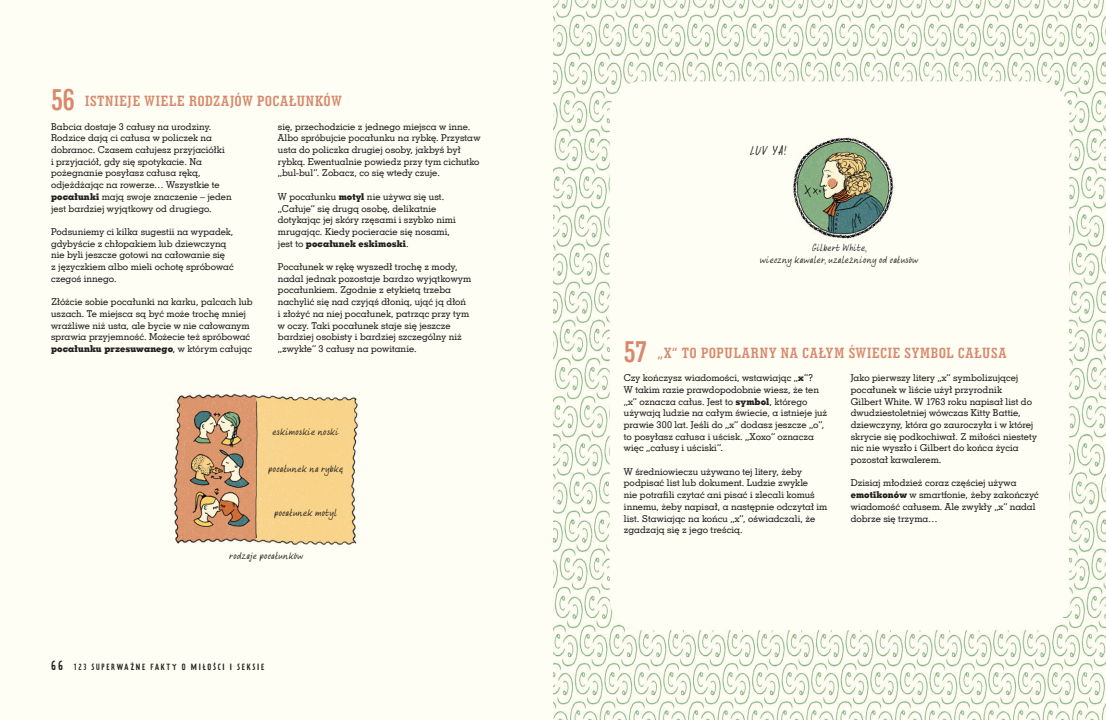
<style>
.page{position:relative;width:1106px;height:720px;background:#fffef4}
.page>*{position:absolute;margin:0;border:0;box-sizing:border-box;transform-origin:0 0}
.ROZDZ_3{font:15px "Geo Slab 703 Bd Cn EU";letter-spacing:.055em;color:#d8896c}
.PODPISY_RYS{font:12px "Abelia";color:#231f20}
.TXT_2_kol{font:9.5px/11.7px "Geo Slab 703 Md EU";letter-spacing:.005em;color:#231f20}
.PODPISY_RYS_pisanka{font:9px "Abelia";letter-spacing:.01em;color:#231f20}
.t1{font:8px "Prater Sans One Regular MOD";letter-spacing:.215em;color:#231f20}
.s1{font-size:31px}
.s2{font-family:"Geo Slab 703 X Bd EU"}
.s3{font-size:12px}
</style>
<div class="page">
<img style="left:553px;top:0;width:553px;height:720px">
<div style="left:609px;top:81px;width:460px;height:549px;background:#fffef4;border-radius:31px"></div>
<img style="left:173px;top:393px;width:185px;height:153px">
<img style="left:793px;top:137px;width:101px;height:102px">
<p class="ROZDZ_3" style="left:51px;top:92px;width:292px"><span class="s1">56</span> ISTNIEJE WIELE RODZAJÓW POCAŁUNKÓW</p>
<p class="TXT_2_kol" style="left:51px;top:120px;width:182px">Babcia dostaje 3 całusy na urodziny.<br>Rodzice dają ci całusa w policzek na dobranoc. Czasem całujesz przyjaciółki<br>i przyjaciół, gdy się spotykacie. Na pożegnanie posyłasz całusa ręką, odjeżdżając na rowerze… Wszystkie te <span class="s2">pocałunki</span> mają swoje znaczenie – jeden jest bardziej wyjątkowy od drugiego.</p>
<p class="TXT_2_kol" style="left:51px;top:226px;width:184px">Podsuniemy ci kilka sugestii na wypadek, gdybyście z chłopakiem lub dziewczyną nie byli jeszcze gotowi na całowanie się<br>z języczkiem albo mieli ochotę spróbować czegoś innego.</p>
<p class="TXT_2_kol" style="left:51px;top:296px;width:203px">Złóżcie sobie pocałunki na karku, palcach lub uszach. Te miejsca są być może trochę mniej wrażliwe niż usta, ale bycie w nie całowanym sprawia przyjemność. Możecie też spróbować <span class="s2">pocałunku przesuwanego</span>, w którym całując</p>
<p class="TXT_2_kol" style="left:278px;top:120px;width:204px">się, przechodzicie z jednego miejsca w inne.<br>Albo spróbujcie pocałunku na rybkę. Przystaw usta do policzka drugiej osoby, jakbyś był rybką. Ewentualnie powiedz przy tym cichutko „bul-bul”. Zobacz, co się wtedy czuje.</p>
<p class="TXT_2_kol" style="left:278px;top:191px;width:179px">W pocałunku <span class="s2">motyl</span> nie używa się ust. „Całuje” się drugą osobę, delikatnie dotykając jej skóry rzęsami i szybko nimi mrugając. Kiedy pocieracie się nosami, jest to <span class="s2">pocałunek eskimoski</span>.</p>
<p class="TXT_2_kol" style="left:278px;top:261px;width:195px">Pocałunek w rękę wyszedł trochę z mody, nadal jednak pozostaje bardzo wyjątkowym pocałunkiem. Zgodnie z etykietą trzeba nachylić się nad czyjąś dłonią, ująć ją dłoń<br>i złożyć na niej pocałunek, patrząc przy tym w oczy. Taki pocałunek staje się jeszcze bardziej osobisty i bardziej szczególny niż „zwykłe” 3 całusy na powitanie.</p>
<p class="PODPISY_RYS_pisanka" style="left:272px;top:425px;width:68px">eskimoskie noski</p>
<p class="PODPISY_RYS_pisanka" style="left:268px;top:462px;width:76px">pocałunek na rybkę</p>
<p class="PODPISY_RYS_pisanka" style="left:274px;top:507px;width:65px">pocałunek motyl</p>
<p class="PODPISY_RYS_pisanka" style="left:229px;top:549px;width:76px">rodzaje pocałunków</p>
<p class="t1" style="left:51px;top:662px;width:214px"><span class="s3">66</span> 123 SUPERWAŻNE FAKTY O MIŁOŚCI I SEKSIE</p>
<p class="PODPISY_RYS" style="left:750px;top:142px;width:38px">LUV YA!</p>
<p class="PODPISY_RYS_pisanka" style="left:812px;top:241px;width:56px">Gilbert White,</p>
<p class="PODPISY_RYS_pisanka" style="left:760px;top:253px;width:160px">wieczny kawaler, uzależniony od całusów</p>
<p class="ROZDZ_3" style="left:624px;top:343px;width:384px"><span class="s1">57</span> „X” TO POPULARNY NA CAŁYM ŚWIECIE SYMBOL CAŁUSA</p>
<p class="TXT_2_kol" style="left:624px;top:372px;width:205px">Czy kończysz wiadomości, wstawiając „<span class="s2">x</span>”?<br>W takim razie prawdopodobnie wiesz, że ten „x” oznacza całus. Jest to <span class="s2">symbol</span>, którego używają ludzie na całym świecie, a istnieje już prawie 300 lat. Jeśli do „x” dodasz jeszcze „o”, to posyłasz całusa i uścisk. „Xoxo” oznacza więc „całusy i uściski”.</p>
<p class="TXT_2_kol" style="left:624px;top:465px;width:205px">W średniowieczu używano tej litery, żeby podpisać list lub dokument. Ludzie zwykle<br>nie potrafili czytać ani pisać i zlecali komuś innemu, żeby napisał, a następnie odczytał im list. Stawiając na końcu „x”, oświadczali, że zgadzają się z jego treścią.</p>
<p class="TXT_2_kol" style="left:850px;top:372px;width:187px">Jako pierwszy litery „x” symbolizującej pocałunek w liście użył przyrodnik<br>Gilbert White. W 1763 roku napisał list do dwudziestoletniej wówczas Kitty Battie, dziewczyny, która go zauroczyła i w której skrycie się podkochiwał. Z miłości niestety nic nie wyszło i Gilbert do końca życia pozostał kawalerem.</p>
<p class="TXT_2_kol" style="left:850px;top:477px;width:190px">Dzisiaj młodzież coraz częściej używa <span class="s2">emotikonów</span> w smartfonie, żeby zakończyć wiadomość całusem. Ale zwykły „x” nadal dobrze się trzyma…</p>
</div>
